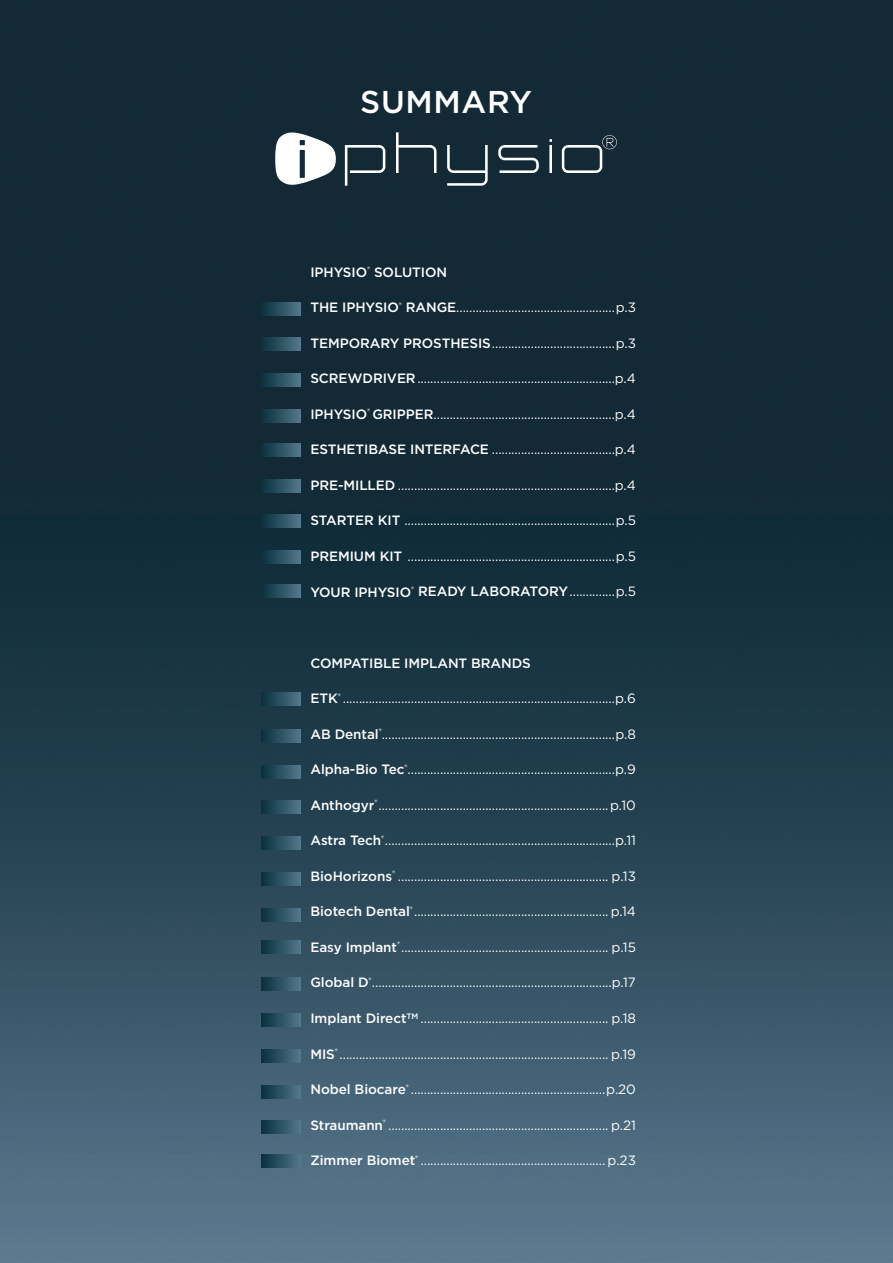
<style>
.page{position:relative;width:893px;height:1263px;background:#fff}
.page>*{position:absolute;margin:0;border:0;box-sizing:border-box;transform-origin:0 0}
.t1{font:500 31.5px "Gotham";letter-spacing:.02em;color:#fff}
.t2{font:13.5px "Gotham";letter-spacing:-.005em;color:#fff}
.t3{font:500 13.5px "Gotham";letter-spacing:-.005em;color:#fff}
.s1{font-weight:500}
.s2{font-weight:400}
</style>
<div class="page">
<img style="left:0;top:0;width:893px;height:1263px">
<svg style="left:275px;top:131px;width:342px;height:55px"></svg>
<svg style="left:261px;top:303px;width:39px;height:13px"></svg>
<svg style="left:261px;top:337px;width:39px;height:13px"></svg>
<svg style="left:261px;top:373px;width:39px;height:13px"></svg>
<svg style="left:261px;top:409px;width:39px;height:13px"></svg>
<svg style="left:261px;top:444px;width:39px;height:13px"></svg>
<svg style="left:261px;top:479px;width:39px;height:13px"></svg>
<svg style="left:261px;top:515px;width:39px;height:13px"></svg>
<svg style="left:261px;top:692px;width:39px;height:13px"></svg>
<svg style="left:261px;top:550px;width:39px;height:13px"></svg>
<svg style="left:261px;top:584px;width:39px;height:13px"></svg>
<svg style="left:261px;top:941px;width:39px;height:13px"></svg>
<svg style="left:261px;top:729px;width:39px;height:13px"></svg>
<svg style="left:261px;top:978px;width:39px;height:13px"></svg>
<svg style="left:261px;top:765px;width:39px;height:13px"></svg>
<svg style="left:261px;top:1014px;width:39px;height:13px"></svg>
<svg style="left:261px;top:801px;width:39px;height:13px"></svg>
<svg style="left:261px;top:1049px;width:39px;height:13px"></svg>
<svg style="left:261px;top:837px;width:39px;height:13px"></svg>
<svg style="left:261px;top:1085px;width:39px;height:13px"></svg>
<svg style="left:261px;top:872px;width:39px;height:13px"></svg>
<svg style="left:261px;top:1120px;width:39px;height:13px"></svg>
<svg style="left:261px;top:908px;width:39px;height:13px"></svg>
<svg style="left:261px;top:1155px;width:39px;height:13px"></svg>
<h1 class="t1" style="left:360px;top:81px;width:173px">SUMMARY</h1>
<p class="t3" style="left:310px;top:263px;width:138px">IPHYSIO<sup>®</sup> SOLUTION</p>
<p class="t2" style="left:310px;top:299px;width:327px"><span class="s1">THE IPHYSIO</span><sup>®</sup> <span class="s1">RANGE</span>.................................................p.3</p>
<p class="t2" style="left:310px;top:334px;width:327px"><span class="s1">TEMPORARY PROSTHESIS</span>......................................p.3</p>
<p class="t2" style="left:310px;top:370px;width:327px"><span class="s1">SCREWDRIVER</span>.............................................................p.4</p>
<p class="t2" style="left:310px;top:405px;width:327px"><span class="s1">IPHYSIO</span><sup>®</sup> <span class="s1">GRIPPER</span>........................................................p.4</p>
<p class="t2" style="left:310px;top:441px;width:327px"><span class="s1">ESTHETIBASE INTERFACE</span> ......................................p.4</p>
<p class="t2" style="left:310px;top:476px;width:327px"><span class="s1">PRE-MILLED</span> ...................................................................p.4</p>
<p class="t2" style="left:310px;top:512px;width:327px"><span class="s1">STARTER KIT</span> .................................................................p.5</p>
<p class="t2" style="left:310px;top:547px;width:327px"><span class="s1">PREMIUM KIT</span> ................................................................p.5</p>
<p class="t3" style="left:310px;top:583px;width:327px">YOUR IPHYSIO<sup>®</sup> READY LABORATORY<span class="s2">..............p.5</span></p>
<p class="t3" style="left:310px;top:654px;width:222px">COMPATIBLE IMPLANT BRANDS</p>
<p class="t2" style="left:310px;top:690px;width:327px"><span class="s1">ETK</span><sup>®</sup> ....................................................................................p.6</p>
<p class="t2" style="left:310px;top:725px;width:327px"><span class="s1">AB Dental</span><sup>®</sup>........................................................................p.8</p>
<p class="t2" style="left:310px;top:761px;width:327px"><span class="s1">Alpha-Bio Tec</span><sup>®</sup>................................................................p.9</p>
<p class="t2" style="left:310px;top:796px;width:327px"><span class="s1">Anthogyr</span><sup>®</sup>.......................................................................p.10</p>
<p class="t2" style="left:310px;top:832px;width:327px"><span class="s1">Astra Tech</span><sup>®</sup>.......................................................................p.11</p>
<p class="t2" style="left:310px;top:867px;width:327px"><span class="s1">BioHorizons</span><sup>®</sup> ................................................................. p.13</p>
<p class="t2" style="left:310px;top:903px;width:327px"><span class="s1">Biotech Dental</span><sup>®</sup>............................................................ p.14</p>
<p class="t2" style="left:310px;top:938px;width:327px"><span class="s1">Easy Implant</span><sup>®</sup>................................................................ p.15</p>
<p class="t2" style="left:310px;top:974px;width:327px"><span class="s1">Global D</span><sup>®</sup>..........................................................................p.17</p>
<p class="t2" style="left:310px;top:1009px;width:327px"><span class="s1">Implant Direct</span><sup>TM</sup> .......................................................... p.18</p>
<p class="t2" style="left:310px;top:1045px;width:327px"><span class="s1">MIS</span><sup>®</sup> ................................................................................... p.19</p>
<p class="t2" style="left:310px;top:1081px;width:327px"><span class="s1">Nobel Biocare</span><sup>®</sup> ............................................................p.20</p>
<p class="t2" style="left:310px;top:1116px;width:327px"><span class="s1">Straumann</span><sup>®</sup> .................................................................... p.21</p>
<p class="t2" style="left:310px;top:1152px;width:327px"><span class="s1">Zimmer Biomet</span><sup>®</sup> ......................................................... p.23</p>
</div>
